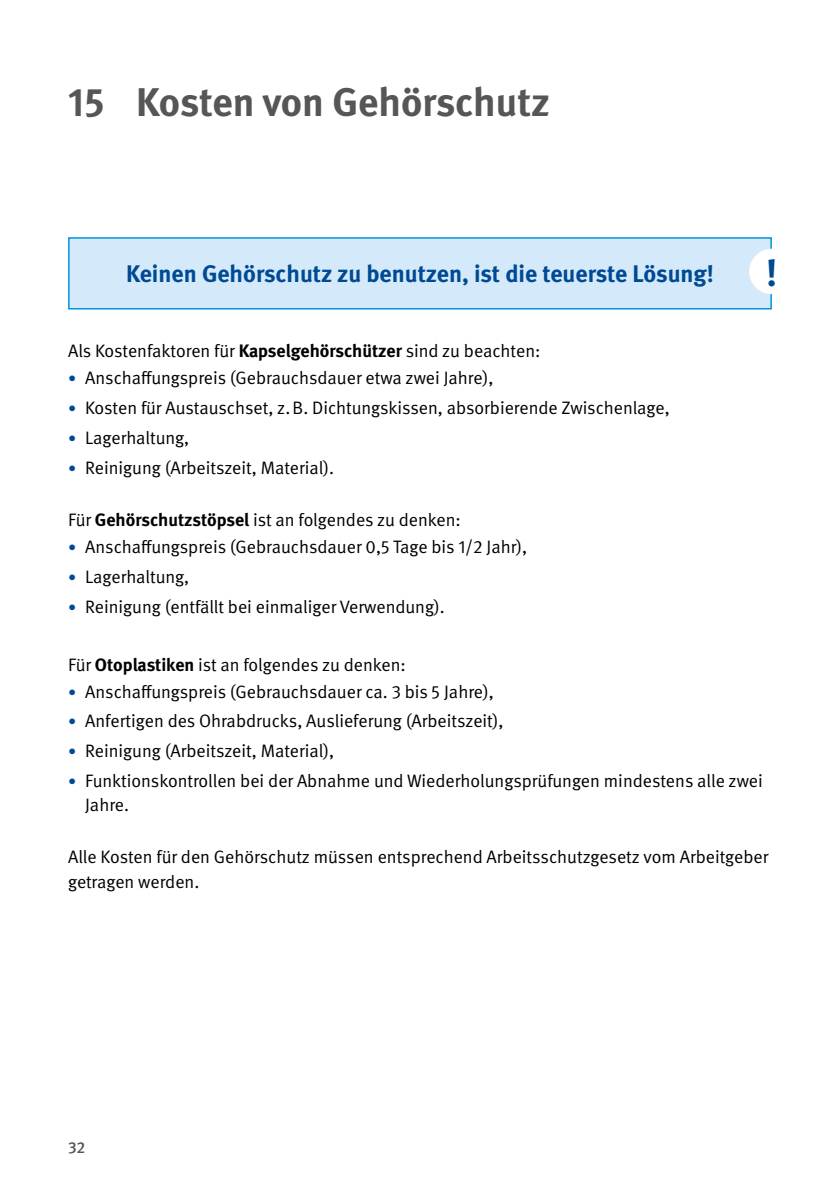
<style>
.page{position:relative;width:840px;height:1191px;background:#fff}
.page>*{position:absolute;margin:0;border:0;box-sizing:border-box;transform-origin:0 0}
.t1{font:700 40px "DGUV Meta";color:#565656}
.t2{font:700 38px "DGUV Meta";color:#004993}
.t3{font:700 24px "DGUV Meta";color:#004993}
.t4{font:18px/24.2px "DGUV Meta";color:#000}
.t5{font:500 16px "DGUV Meta";color:#565656}
.s1{font-weight:700}
.s2{font-size:16px;color:#004993}
</style>
<div class="page">
<div style="left:69px;top:238px;width:701px;height:71px;background:#d4eafa"></div>
<div style="left:68px;top:237px;width:703px;height:72px;border:2px solid #0095db"></div>
<div style="left:748px;top:249px;width:46px;height:45px;background:#fff;border-radius:50%"></div>
<h1 class="t1" style="left:68px;top:79px;width:483px">15 Kosten von Gehörschutz</h1>
<h3 class="t3" style="left:126px;top:260px;width:588px">Keinen Gehörschutz zu benutzen, ist die teuerste Lösung!</h3>
<h2 class="t2" style="left:765px;top:250px;width:13px">!</h2>
<p class="t4" style="left:68px;top:339px;width:473px">Als Kostenfaktoren für <span class="s1">Kapselgehörschützer</span> sind zu beachten:</p>
<p class="t4" style="left:68px;top:366px;width:426px"><span class="s2">•</span> Anschaffungspreis (Gebrauchsdauer etwa zwei Jahre),</p>
<p class="t4" style="left:68px;top:396px;width:602px"><span class="s2">•</span> Kosten für Austauschset, z.B. Dichtungskissen, absorbierende Zwischenlage,</p>
<p class="t4" style="left:68px;top:426px;width:123px"><span class="s2">•</span> Lagerhaltung,</p>
<p class="t4" style="left:68px;top:455px;width:267px"><span class="s2">•</span> Reinigung (Arbeitszeit, Material).</p>
<p class="t4" style="left:68px;top:508px;width:394px">Für <span class="s1">Gehörschutzstöpsel</span> ist an folgendes zu denken:</p>
<p class="t4" style="left:68px;top:535px;width:460px"><span class="s2">•</span> Anschaffungspreis (Gebrauchsdauer 0,5 Tage bis 1/2 Jahr),</p>
<p class="t4" style="left:68px;top:565px;width:123px"><span class="s2">•</span> Lagerhaltung,</p>
<p class="t4" style="left:68px;top:594px;width:378px"><span class="s2">•</span> Reinigung (entfällt bei einmaliger Verwendung).</p>
<p class="t4" style="left:68px;top:652px;width:339px">Für <span class="s1">Otoplastiken</span> ist an folgendes zu denken:</p>
<p class="t4" style="left:68px;top:679px;width:427px"><span class="s2">•</span> Anschaffungspreis (Gebrauchsdauer ca. 3 bis 5 Jahre),</p>
<p class="t4" style="left:68px;top:709px;width:436px"><span class="s2">•</span> Anfertigen des Ohrabdrucks, Auslieferung (Arbeitszeit),</p>
<p class="t4" style="left:68px;top:739px;width:267px"><span class="s2">•</span> Reinigung (Arbeitszeit, Material),</p>
<p class="t4" style="left:85px;top:769px;width:678px;text-indent:-17px"><span class="s2">•</span> Funktionskontrollen bei der Abnahme und Wiederholungsprüfungen mindestens alle zwei<br>Jahre.</p>
<p class="t4" style="left:68px;top:845px;width:701px">Alle Kosten für den Gehörschutz müssen entsprechend Arbeitsschutzgesetz vom Arbeitgeber getragen werden.</p>
<p class="t5" style="left:68px;top:1137px;width:19px">32</p>
</div>
